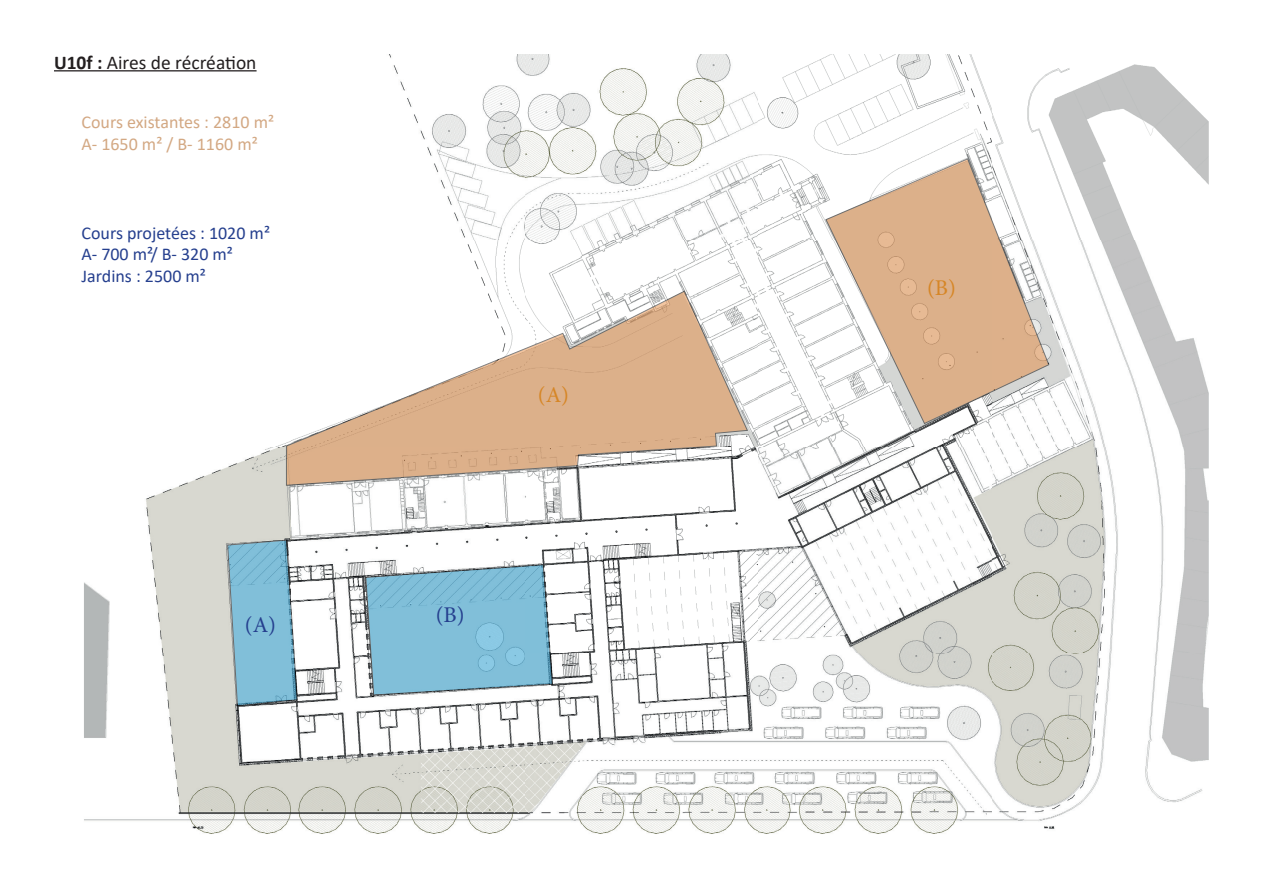
<style>
.page{position:relative;width:1263px;height:893px;background:#fff}
.page>*{position:absolute;margin:0;border:0;box-sizing:border-box;transform-origin:0 0}
.t1{font:22.5px "Minion Pro";color:#d68626}
.t2{font:22.5px "Minion Pro";color:#253f8e}
.t3{font:19.5px "Calibri";color:#231f20}
.t4{font:18px/21.6px "Calibri";color:#253f8e}
.t5{font:18px/21.6px "Calibri";color:#d3a883}
.s1{font-weight:700}
</style>
<div class="page">
<img style="left:84px;top:54px;width:1125px;height:780px">
<svg style="left:82px;top:54px;width:403px;height:465px"></svg>
<svg style="left:825px;top:158px;width:224px;height:267px"></svg>
<svg style="left:285px;top:290px;width:464px;height:196px"></svg>
<svg style="left:365px;top:564px;width:189px;height:132px;background:#8abfd5"></svg>
<svg style="left:227px;top:539px;width:71px;height:167px;background:#8bbcd0"></svg>
<hr style="left:54px;top:70px;width:203px;height:1px;background:#231f20">
<p class="t3" style="left:54px;top:49px;width:204px"><span class="s1">U10f :</span> Aires de récréation</p>
<p class="t5" style="left:82px;top:111px;width:194px">Cours existantes : 2810 m²<br>A- 1650 m² / B- 1160 m²</p>
<p class="t4" style="left:82px;top:222px;width:190px">Cours projetées : 1020 m²<br>A- 700 m²/ B- 320 m²<br>Jardins : 2500 m²</p>
<p class="t1" style="left:538px;top:380px;width:33px">(A)</p>
<p class="t2" style="left:245px;top:610px;width:33px">(A)</p>
<p class="t2" style="left:436px;top:600px;width:30px">(B)</p>
<p class="t1" style="left:927px;top:273px;width:30px">(B)</p>
</div>
